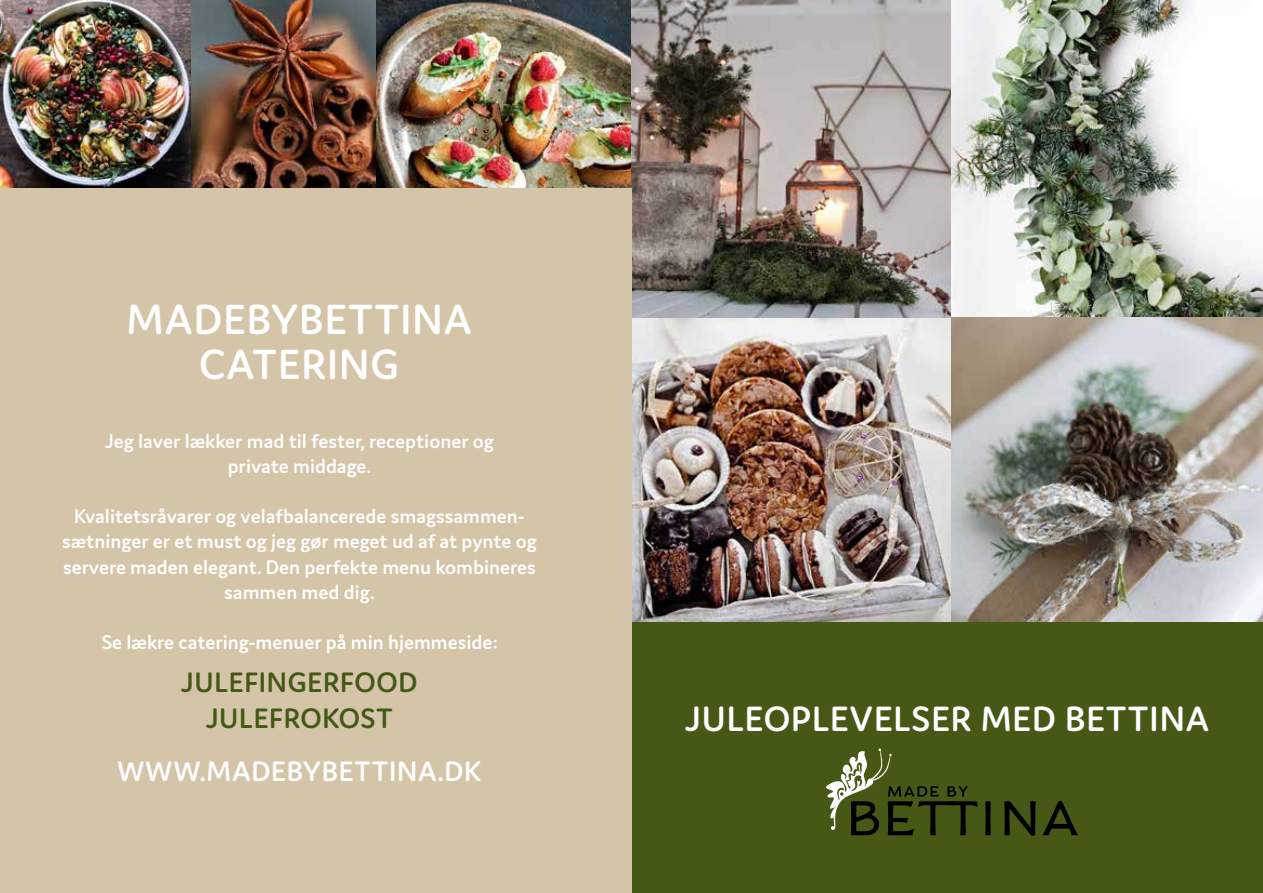
<style>
.page{position:relative;width:1263px;height:893px;background:#fff}
.page>*{position:absolute;margin:0;border:0;box-sizing:border-box;transform-origin:0 0}
.t1{font:600 45px/45px "Domus";letter-spacing:.025em;color:#fff;text-align:center}
.t2{font:600 37.5px "Domus";letter-spacing:.025em;color:#fff}
.t3{font:600 30px/36px "Domus";letter-spacing:.025em;color:#455816;text-align:center}
.t4{font:600 30px "Domus";letter-spacing:.025em;color:#fff}
.t5{font:600 21px/25.2px "Domus";color:#fff;text-align:center}
</style>
<div class="page">
<img style="left:950px;top:317px;width:313px;height:305px">
<img style="left:375px;top:0;width:256px;height:188px">
<img style="left:631px;top:0;width:319px;height:622px">
<img style="left:947px;top:0;width:316px;height:317px">
<img style="left:0;top:0;width:375px;height:188px">
<div style="left:631px;top:622px;width:632px;height:271px;background:#455816"></div>
<svg style="left:826px;top:748px;width:252px;height:88px"></svg>
<div style="left:0;top:188px;width:631px;height:705px;background:#d5c5a8"></div>
<h1 class="t1" style="left:126px;top:296px;width:347px">MADEBYBETTINA<br>CATERING</h1>
<p class="t5" style="left:105px;top:428px;width:391px">Jeg laver lækker mad til fester, receptioner og private middage.</p>
<p class="t5" style="left:62px;top:503px;width:476px">Kvalitetsråvarer og velafbalancerede smagssammen&shy;sætninger er et must og jeg gør meget ud af at pynte og servere maden elegant. Den perfekte menu kombineres sammen med dig.</p>
<p class="t5" style="left:102px;top:629px;width:398px">Se lækre catering-menuer på min hjemmeside:</p>
<h3 class="t3" style="left:181px;top:664px;width:238px">JULEFINGERFOOD<br>JULEFROKOST</h3>
<h3 class="t4" style="left:117px;top:754px;width:366px">WWW.MADEBYBETTINA.DK</h3>
<h2 class="t2" style="left:685px;top:698px;width:526px">JULEOPLEVELSER MED BETTINA</h2>
</div>
